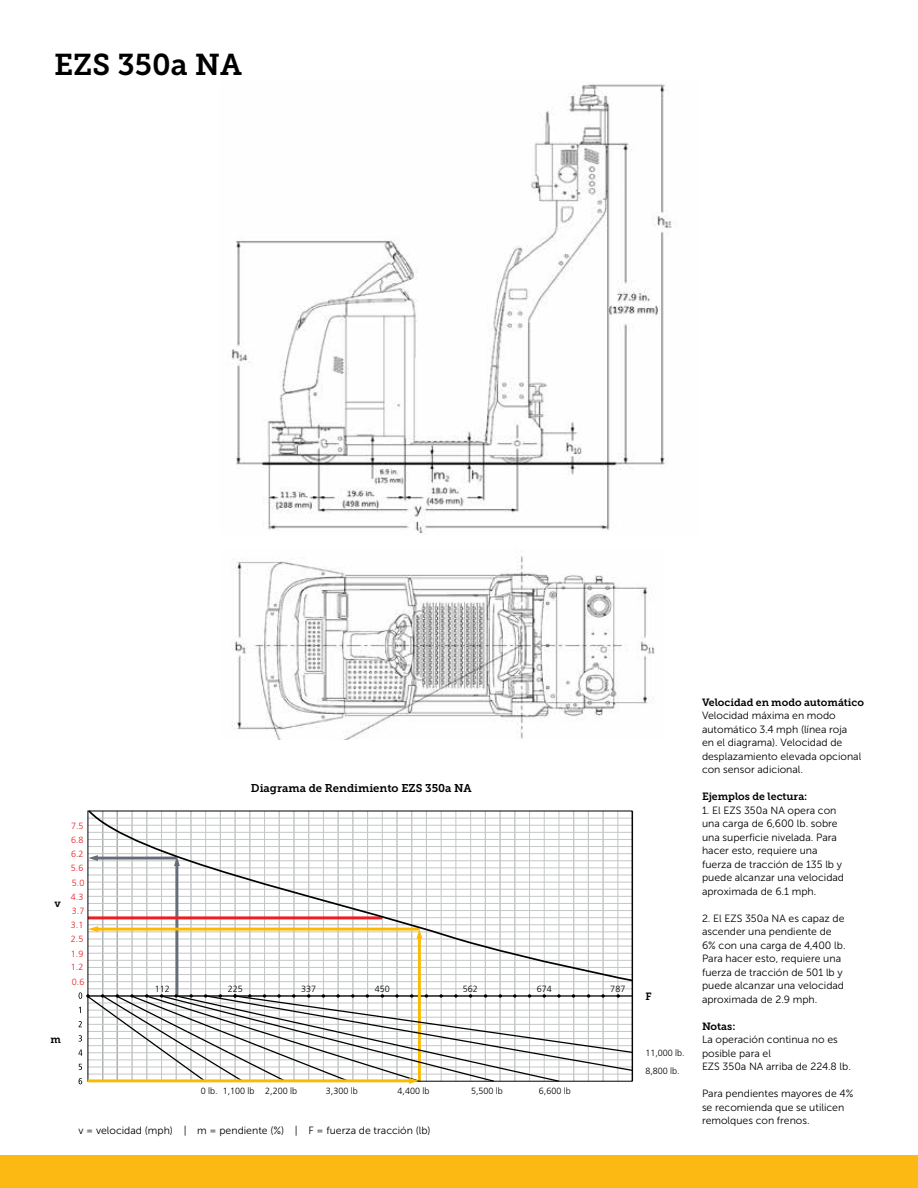
<style>
.page{position:relative;width:918px;height:1188px;background:#fff}
.page>*{position:absolute;margin:0;border:0;box-sizing:border-box;transform-origin:0 0}
.t1{font:30px "Museo Slab 700";color:#000}
.t2{font:11.25px "Museo Slab 700";color:#000}
.t3{font:10.5px/13.5px "Museo Sans 300";color:#000}
.t4{font:10.5px "Museo Slab 700";color:#000}
.t5{font:300 9px/18.6px "Frutiger";color:#000}
.t6{font:300 9px/14.4px "Frutiger";color:#ed1d24}
</style>
<div class="page">
<div style="left:0;top:1155px;width:918px;height:33px;background:#fdb913"></div>
<img style="left:231px;top:84px;width:441px;height:450px">
<img style="left:232px;top:555px;width:423px;height:185px">
<svg style="left:78px;top:982px;width:556px;height:103px"></svg>
<svg style="left:87px;top:810px;width:547px;height:172px"></svg>
<h1 class="t1" style="left:54px;top:48px;width:190px">EZS 350a NA</h1>
<p class="t4" style="left:55px;top:897px;width:8px">v</p>
<p class="t6" style="left:71px;top:819px;width:14px">7.5</p>
<p class="t6" style="left:71px;top:833px;width:14px">6.8</p>
<p class="t6" style="left:71px;top:847px;width:14px">6.2</p>
<p class="t6" style="left:71px;top:861px;width:14px">5.6</p>
<p class="t6" style="left:71px;top:903px;width:15px;text-align:justify">3.7<br>3.1<br>2.5</p>
<p class="t6" style="left:72px;top:974px;width:14px">0.6</p>
<p class="t6" style="left:71px;top:875px;width:15px">5.0<br>4.3</p>
<p class="t6" style="left:71px;top:946px;width:14px">1.9</p>
<p class="t6" style="left:71px;top:960px;width:14px">1.2</p>
<p class="t2" style="left:251px;top:782px;width:222px">Diagrama de Rendimiento EZS 350a NA</p>
<p class="t5" style="left:155px;top:980px;width:17px">112</p>
<p class="t5" style="left:228px;top:980px;width:17px">225</p>
<p class="t5" style="left:301px;top:980px;width:17px">337</p>
<p class="t5" style="left:375px;top:980px;width:17px">450</p>
<p class="t5" style="left:463px;top:980px;width:17px">562</p>
<p class="t5" style="left:537px;top:980px;width:17px">674</p>
<p class="t5" style="left:610px;top:980px;width:17px">787</p>
<p class="t4" style="left:50px;top:1033px;width:12px">m</p>
<p class="t5" style="left:223px;top:1081px;width:76px">1,100 lb 2,200 lb</p>
<p class="t5" style="left:326px;top:1081px;width:33px">3,300 lb</p>
<p class="t5" style="left:398px;top:1081px;width:33px">4,400 lb</p>
<p class="t5" style="left:471px;top:1081px;width:33px">5,500 lb</p>
<p class="t5" style="left:539px;top:1081px;width:33px">6,600 lb</p>
<p class="t5" style="left:201px;top:1082px;width:18px">0 lb.</p>
<p class="t3" style="left:78px;top:1124px;width:354px">v = velocidad (mph) | m = pendiente (%) | F = fuerza de tracción (lb)</p>
<p class="t4" style="left:645px;top:991px;width:8px">F</p>
<p class="t5" style="left:645px;top:1043px;width:41px">11,000 lb.<br>8,800 lb.</p>
<p class="t4" style="left:702px;top:696px;width:164px">Velocidad en modo automático</p>
<p class="t3" style="left:702px;top:709px;width:161px">Velocidad máxima en modo automático 3.4 mph (línea roja en el diagrama). Velocidad de desplazamiento elevada opcional con sensor adicional.</p>
<p class="t4" style="left:702px;top:790px;width:107px">Ejemplos de lectura:</p>
<p class="t3" style="left:702px;top:803px;width:144px">1. El EZS 350a NA opera con una carga de 6,600 lb. sobre una superficie nivelada. Para hacer esto, requiere una fuerza de tracción de 135 lb y puede alcanzar una velocidad aproximada de 6.1 mph.</p>
<p class="t3" style="left:702px;top:911px;width:145px">2. El EZS 350a NA es capaz de ascender una pendiente de<br>6% con una carga de 4,400 lb.<br>Para hacer esto, requiere una fuerza de tracción de 501 lb y puede alcanzar una velocidad aproximada de 2.9 mph.</p>
<p class="t4" style="left:702px;top:1020px;width:35px">Notas:</p>
<p class="t3" style="left:702px;top:1033px;width:150px">La operación continua no es posible para el<br>EZS 350a NA arriba de 224.8 lb.</p>
<p class="t3" style="left:702px;top:1087px;width:153px">Para pendientes mayores de 4% se recomienda que se utilicen remolques con frenos.</p>
</div>
